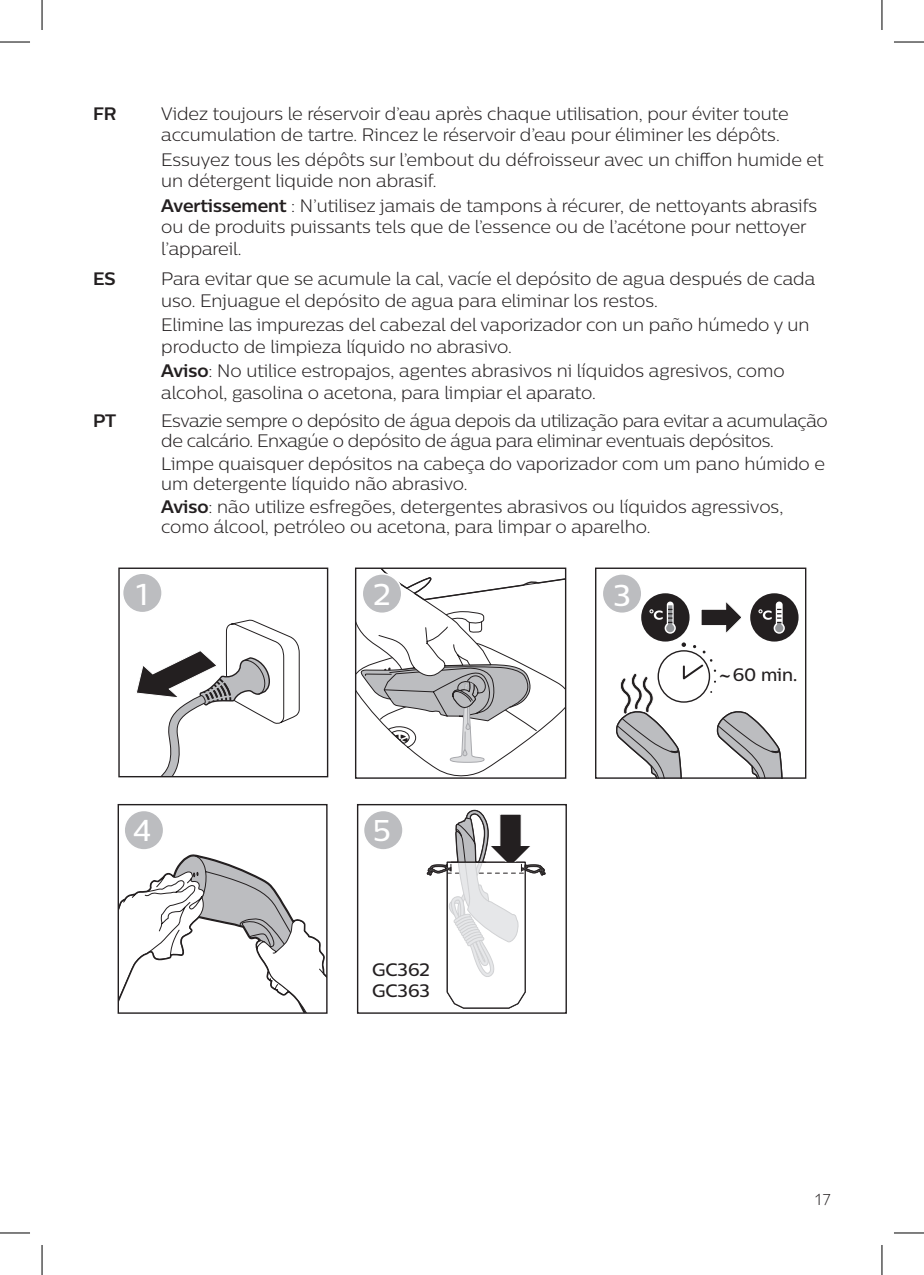
<style>
.page{position:relative;width:924px;height:1275px;background:#fff}
.page>*{position:absolute;margin:0;border:0;box-sizing:border-box;transform-origin:0 0}
.HELVETICA_brood{font:500 30px "Centrale Sans";color:#fff}
.text_picture-rich{font:300 18px/21.6px "Centrale Sans";color:#231f20}
.text_picture-rich-2{font:300 18px/20px "Centrale Sans";letter-spacing:-.02em;color:#231f20}
.t1{font:500 18px/21.6px "Centrale Sans";color:#231f20}
.text_picture-rich-3{font:700 18px "Centrale Sans";color:#231f20}
.t2{font:16px "Gill Sans Alt One WGL Light";color:#231f20}
.s1{font-weight:700}
.s2{font-size:26px}
</style>
<div class="page">
<svg style="left:118px;top:567px;width:211px;height:211px"></svg>
<div style="left:122px;top:573px;width:40px;height:40px;background:#bcbdc0;border-radius:50%"></div>
<div style="left:122px;top:572px;width:41px;height:41px;border:2px solid #fff;border-radius:50%"></div>
<svg style="left:658px;top:651px;width:51px;height:51px"></svg>
<svg style="left:681px;top:642px;width:4px;height:5px"></svg>
<svg style="left:616px;top:659px;width:167px;height:118px"></svg>
<div style="left:641px;top:593px;width:48px;height:48px;background:#231f20;border-radius:50%"></div>
<svg style="left:649px;top:601px;width:26px;height:33px"></svg>
<svg style="left:701px;top:602px;width:40px;height:31px"></svg>
<div style="left:749px;top:593px;width:49px;height:48px;background:#231f20;border-radius:50%"></div>
<svg style="left:758px;top:601px;width:26px;height:33px"></svg>
<div style="left:594px;top:567px;width:212px;height:212px;border:1px solid #231f20"></div>
<div style="left:602px;top:574px;width:39px;height:39px;background:#bcbdc0;border-radius:50%"></div>
<div style="left:601px;top:573px;width:41px;height:41px;border:2px solid #fff;border-radius:50%"></div>
<svg style="left:357px;top:569px;width:207px;height:208px"></svg>
<div style="left:355px;top:567px;width:211px;height:212px;border:1px solid #231f20"></div>
<div style="left:362px;top:574px;width:39px;height:39px;background:#bcbdc0;border-radius:50%"></div>
<div style="left:361px;top:573px;width:41px;height:41px;border:2px solid #fff;border-radius:50%"></div>
<svg style="left:117px;top:804px;width:211px;height:210px"></svg>
<div style="left:124px;top:810px;width:40px;height:40px;background:#bcbdc0;border-radius:50%"></div>
<div style="left:123px;top:809px;width:41px;height:42px;border:2px solid #fff;border-radius:50%"></div>
<svg style="left:356px;top:804px;width:211px;height:210px"></svg>
<div style="left:363px;top:810px;width:40px;height:40px;background:#bcbdc0;border-radius:50%"></div>
<div style="left:362px;top:809px;width:41px;height:42px;border:2px solid #fff;border-radius:50%"></div>
<hr style="left:0;top:42px;width:30px;height:1px;background:#000">
<hr style="left:893px;top:42px;width:30px;height:1px;background:#000">
<hr style="left:0;top:1232px;width:30px;height:1px;background:#000">
<hr style="left:893px;top:1232px;width:30px;height:1px;background:#000">
<hr style="left:42px;top:0;width:1px;height:30px;background:#000">
<hr style="left:42px;top:1245px;width:1px;height:30px;background:#000">
<hr style="left:881px;top:0;width:1px;height:30px;background:#000">
<hr style="left:881px;top:1245px;width:1px;height:30px;background:#000">
<p class="text_picture-rich-3" style="left:93px;top:102px;width:25px">FR</p>
<p class="text_picture-rich" style="left:161px;top:102px;width:628px">Videz toujours le réservoir d’eau après chaque utilisation, pour éviter toute accumulation de tartre. Rincez le réservoir d’eau pour éliminer les dépôts.</p>
<p class="text_picture-rich" style="left:161px;top:148px;width:663px">Essuyez tous les dépôts sur l’embout du défroisseur avec un chiffon humide et un détergent liquide non abrasif.</p>
<p class="text_picture-rich" style="left:161px;top:194px;width:657px"><span class="s1">Avertissement</span> : N’utilisez jamais de tampons à récurer, de nettoyants abrasifs ou de produits puissants tels que de l’essence ou de l’acétone pour nettoyer l’appareil.</p>
<p class="text_picture-rich-3" style="left:93px;top:267px;width:24px">ES</p>
<p class="text_picture-rich" style="left:161px;top:268px;width:655px">Para evitar que se acumule la cal, vacíe el depósito de agua después de cada uso. Enjuague el depósito de agua para eliminar los restos.</p>
<p class="text_picture-rich" style="left:161px;top:314px;width:649px">Elimine las impurezas del cabezal del vaporizador con un paño húmedo y un producto de limpieza líquido no abrasivo.</p>
<p class="text_picture-rich" style="left:161px;top:360px;width:624px"><span class="s1">Aviso</span>: No utilice estropajos, agentes abrasivos ni líquidos agresivos, como alcohol, gasolina o acetona, para limpiar el aparato.</p>
<p class="text_picture-rich-3" style="left:93px;top:409px;width:24px">PT</p>
<p class="text_picture-rich-2" style="left:161px;top:410px;width:667px">Esvazie sempre o depósito de água depois da utilização para evitar a acumulação de calcário. Enxagúe o depósito de água para eliminar eventuais depósitos.</p>
<p class="text_picture-rich" style="left:161px;top:453px;width:665px;line-height:20px">Limpe quaisquer depósitos na cabeça do vaporizador com um pano húmido e um detergente líquido não abrasivo.</p>
<p class="text_picture-rich" style="left:161px;top:496px;width:623px;line-height:20px"><span class="s1">Aviso</span>: não utilize esfregões, detergentes abrasivos ou líquidos agressivos, como álcool, petróleo ou acetona, para limpar o aparelho.</p>
<p class="HELVETICA_brood" style="left:136px;top:576px;width:13px">1</p>
<p class="HELVETICA_brood" style="left:133px;top:811px;width:19px">4</p>
<p class="HELVETICA_brood" style="left:373px;top:575px;width:19px">2</p>
<p class="HELVETICA_brood" style="left:613px;top:576px;width:19px">3</p>
<p class="HELVETICA_brood" style="left:373px;top:811px;width:19px">5</p>
<p class="t1" style="left:372px;top:958px;width:59px">GC362<br>GC363</p>
<p class="t1" style="left:717px;top:663px;width:81px"><span class="s2">~</span>60 min.</p>
<p class="t2" style="left:814px;top:1188px;width:17px">17</p>
</div>
